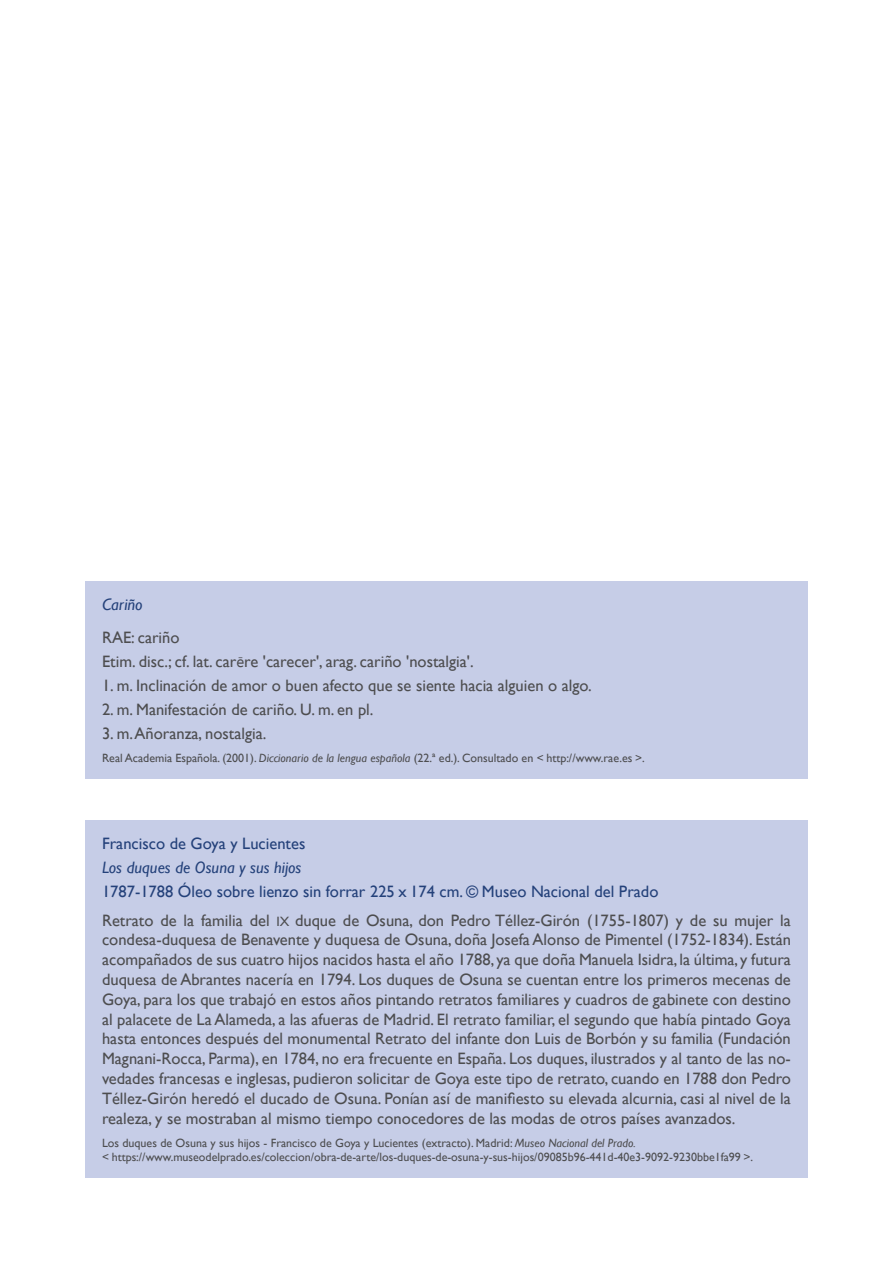
<style>
.page{position:relative;width:893px;height:1263px;background:#fff}
.page>*{position:absolute;margin:0;border:0;box-sizing:border-box;transform-origin:0 0}
.t1{font:16.5px/19.8px "Gill Sans";color:#4d4d4f}
.t2{font:italic 16.5px "Gill Sans";color:#24417a}
.t3{font:16.5px "Gill Sans";color:#24417a}
.t4{font:12px/14.4px "Gill Sans";color:#4d4d4f}
.s1{font-family:"Ebrima";font-size:15px}
.s2{font-style:italic}
.s3{color:#24417a}
.s4{font-size:13.5px}
</style>
<div class="page">
<div style="left:85px;top:582px;width:723px;height:197px;background:#c6cde7"></div>
<div style="left:85px;top:821px;width:723px;height:357px;background:#c6cde7"></div>
<p class="t2" style="left:102px;top:595px;width:42px">Cariño</p>
<p class="t1" style="left:102px;top:625px;width:373px;line-height:24px">RAE: cariño<br>Etim. disc.; cf. lat. car<span class="s1">ē</span>re 'carecer', arag. cariño 'nostalgia'.</p>
<p class="t1" style="left:102px;top:676px;width:491px">1. m. Inclinación de amor o buen afecto que se siente hacia alguien o algo.</p>
<p class="t1" style="left:102px;top:700px;width:273px">2. m. Manifestación de cariño. U. m. en pl.</p>
<p class="t1" style="left:102px;top:724px;width:166px">3. m. Añoranza, nostalgia.</p>
<p class="t4" style="left:102px;top:751px;width:544px">Real Academia Española. (2001). <span class="s2">Diccionario de la lengua española</span> (22.ª ed.). Consultado en &lt; http://www.rae.es &gt;.</p>
<p class="t3" style="left:102px;top:834px;width:205px">Francisco de Goya y Lucientes</p>
<p class="t2" style="left:102px;top:858px;width:201px">Los duques de Osuna y sus hijos</p>
<p class="t1" style="left:102px;top:878px;width:690px;line-height:28.3px"><span class="s3">1787-1788 Óleo sobre lienzo sin forrar 225 x 174 cm. © Museo Nacional del Prado<br></span>Retrato de la familia del <span class="s4">IX</span> duque de Osuna, don Pedro Téllez-Girón (1755-1807) y de su mujer la</p>
<p class="t1" style="left:102px;top:930px;width:690px;text-align:justify">condesa-duquesa de Benavente y duquesa de Osuna, doña Josefa Alonso de Pimentel (1752-1834). Están acompañados de sus cuatro hijos nacidos hasta el año 1788, ya que doña Manuela Isidra, la última, y futura duquesa de Abrantes nacería en 1794. Los duques de Osuna se cuentan entre los primeros mecenas de Goya, para los que trabajó en estos años pintando retratos familiares y cuadros de gabinete con destino al palacete de La Alameda, a las afueras de Madrid. El retrato familiar, el segundo que había pintado Goya hasta entonces después del monumental Retrato del infante don Luis de Borbón y su familia (Fundación Magnani-Rocca, Parma), en 1784, no era frecuente en España. Los duques, ilustrados y al tanto de las no&shy;vedades francesas e inglesas, pudieron solicitar de Goya este tipo de retrato, cuando en 1788 don Pedro Téllez-Girón heredó el ducado de Osuna. Ponían así de manifiesto su elevada alcurnia, casi al nivel de la realeza, y se mostraban al mismo tiempo conocedores de las modas de otros países avanzados.</p>
<p class="t4" style="left:102px;top:1135px;width:653px">Los duques de Osuna y sus hijos - Francisco de Goya y Lucientes (extracto). Madrid: <span class="s2">Museo Nacional del Prado.<br></span>&lt; https://www.museodelprado.es/coleccion/obra-de-arte/los-duques-de-osuna-y-sus-hijos/09085b96-441d-40e3-9092-9230bbe1fa99 &gt;.</p>
</div>
